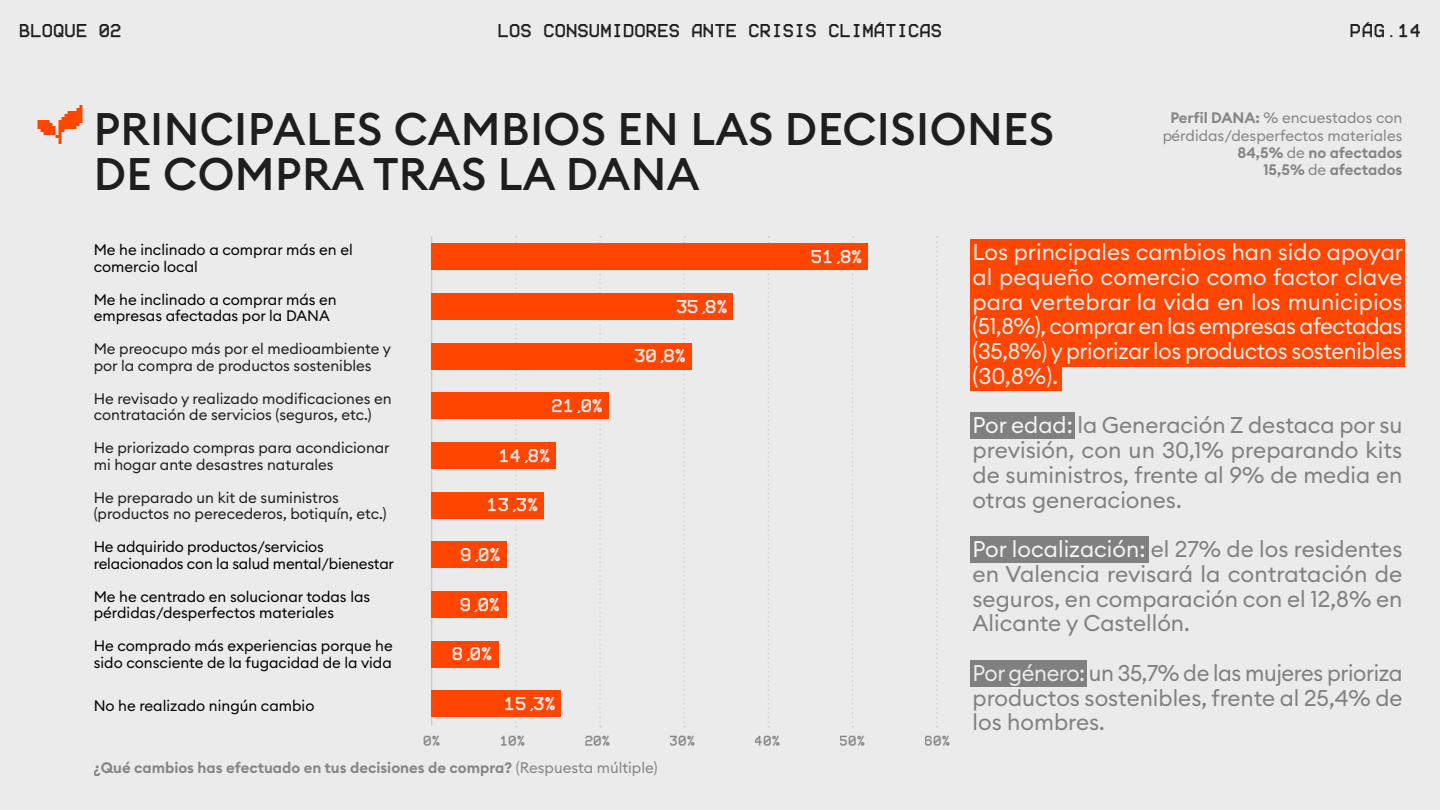
<style>
.page{position:relative;width:1440px;height:810px;background:#ebebeb}
.page>*{position:absolute;margin:0;border:0;box-sizing:border-box;transform-origin:0 0}
.t1{font:500 45px/45px "Euclid Circular B";letter-spacing:.01em;color:#1e1e1e}
.t2{font:22.5px/24.8px "Euclid Circular B";color:#808080;text-align:justify}
.t3{font:22.5px/24.8px "Euclid Circular B";letter-spacing:-.015em;color:#ebebeb;text-align:justify}
.t4{font:15px/16.5px "Euclid Circular B";color:#1e1e1e}
.t5{font:15px/16.5px "Euclid Circular B";color:#000}
.t6{font:600 15px "Euclid Circular B";color:#1e1e1e}
.t7{font:15px "Better VCRCJK";letter-spacing:.01em;color:#1e1e1e}
.t8{font:15px "Better VCRCJK";color:#ecebec}
.t9{font:11.25px "Better VCRCJK";letter-spacing:.01em;color:#1e1e1e}
.s1{font-weight:600}
.s2{font-weight:400}
.s3{color:#f5f5f5}
.s4{color:#ebebeb}
</style>
<div class="page">
<svg style="left:38px;top:105px;width:44px;height:39px"></svg>
<hr style="left:431px;top:236px;width:1px;height:489px;background:#ccc">
<svg style="left:936px;top:236px;width:2px;height:491px"></svg>
<svg style="left:852px;top:236px;width:2px;height:491px"></svg>
<svg style="left:768px;top:236px;width:1px;height:491px"></svg>
<svg style="left:683px;top:236px;width:2px;height:491px"></svg>
<svg style="left:599px;top:236px;width:2px;height:491px"></svg>
<svg style="left:515px;top:236px;width:2px;height:491px"></svg>
<div style="left:970px;top:364px;width:91px;height:27px;background:#ff4600"></div>
<div style="left:970px;top:239px;width:435px;height:127px;background:#ff4600"></div>
<div style="left:970px;top:413px;width:105px;height:26px;background:#808080"></div>
<div style="left:970px;top:536px;width:178px;height:27px;background:#808080"></div>
<div style="left:970px;top:660px;width:117px;height:26px;background:#808080"></div>
<div style="left:431px;top:244px;width:437px;height:26px;background:#ff4500"></div>
<div style="left:431px;top:293px;width:302px;height:27px;background:#ff4500"></div>
<div style="left:431px;top:343px;width:260px;height:26px;background:#ff4500"></div>
<div style="left:431px;top:542px;width:76px;height:26px;background:#ff4500"></div>
<div style="left:431px;top:591px;width:76px;height:27px;background:#ff4500"></div>
<div style="left:431px;top:492px;width:113px;height:26px;background:#ff4500"></div>
<div style="left:431px;top:393px;width:177px;height:26px;background:#ff4500"></div>
<div style="left:431px;top:442px;width:124px;height:27px;background:#ff4500"></div>
<div style="left:431px;top:691px;width:130px;height:26px;background:#ff4500"></div>
<div style="left:431px;top:641px;width:68px;height:26px;background:#ff4500"></div>
<p class="t7" style="left:19px;top:22px;width:104px">BLOQUE 02</p>
<p class="t7" style="left:498px;top:22px;width:446px">LOS CONSUMIDORES ANTE CRISIS CLIMÁTICAS</p>
<p class="t7" style="left:1350px;top:22px;width:73px">PÁG.14</p>
<h1 class="t1" style="left:94px;top:107px;width:962px">PRINCIPALES CAMBIOS EN LAS DECISIONES<br>DE COMPRA TRAS LA DANA</h1>
<p class="t4" style="left:1162px;top:109px;width:242px;line-height:17.2px;text-align:right"><span class="s1">Perfil DANA:</span> % encuestados con pérdidas/desperfectos materiales<br><span class="s1">84,5%</span> de <span class="s1">no afectados<br>15,5%</span> de <span class="s1">afectados</span></p>
<p class="t5" style="left:94px;top:242px;width:261px">Me he inclinado a comprar más en el comercio local</p>
<p class="t5" style="left:94px;top:291px;width:245px">Me he inclinado a comprar más en empresas afectadas por la DANA</p>
<p class="t4" style="left:94px;top:341px;width:299px">Me preocupo más por el medioambiente y por la compra de productos sostenibles</p>
<p class="t4" style="left:94px;top:390px;width:299px">He revisado y realizado modificaciones en contratación de servicios (seguros, etc.)</p>
<p class="t4" style="left:94px;top:440px;width:298px">He priorizado compras para acondicionar mi hogar ante desastres naturales</p>
<p class="t4" style="left:94px;top:489px;width:294px">He preparado un kit de suministros (productos no perecederos, botiquín, etc.)</p>
<p class="t5" style="left:94px;top:539px;width:302px">He adquirido productos/servicios relacionados con la salud mental/bienestar</p>
<p class="t5" style="left:94px;top:588px;width:278px">Me he centrado en solucionar todas las pérdidas/desperfectos materiales</p>
<p class="t5" style="left:94px;top:638px;width:301px">He comprado más experiencias porque he sido consciente de la fugacidad de la vida</p>
<p class="t5" style="left:94px;top:697px;width:222px">No he realizado ningún cambio</p>
<p class="t8" style="left:551px;top:397px;width:53px">21,0%</p>
<p class="t8" style="left:499px;top:447px;width:53px">14,8%</p>
<p class="t8" style="left:487px;top:496px;width:53px">13,3%</p>
<p class="t8" style="left:460px;top:546px;width:42px">9,0%</p>
<p class="t8" style="left:460px;top:596px;width:42px">9,0%</p>
<p class="t8" style="left:452px;top:645px;width:42px">8,0%</p>
<p class="t8" style="left:504px;top:695px;width:53px">15,3%</p>
<p class="t8" style="left:676px;top:298px;width:53px">35,8%</p>
<p class="t8" style="left:634px;top:347px;width:53px">30,8%</p>
<p class="t8" style="left:811px;top:248px;width:53px">51,8%</p>
<p class="t9" style="left:423px;top:734px;width:18px">0%</p>
<p class="t9" style="left:500px;top:734px;width:27px">10%</p>
<p class="t9" style="left:585px;top:734px;width:27px">20%</p>
<p class="t9" style="left:670px;top:734px;width:27px">30%</p>
<p class="t9" style="left:755px;top:734px;width:27px">40%</p>
<p class="t9" style="left:840px;top:734px;width:27px">50%</p>
<p class="t9" style="left:925px;top:734px;width:27px">60%</p>
<p class="t6" style="left:94px;top:758px;width:565px">¿Qué cambios has efectuado en tus decisiones de compra? <span class="s2">(Respuesta múltiple)</span></p>
<h2 class="t3" style="left:973px;top:240px;width:432px">Los principales cambios han sido apoyar al pequeño comercio como factor clave para vertebrar la vida en los municipios (51,8%), comprar en las empresas afectadas (35,8%) y priorizar los productos sostenibles (30,8%).</h2>
<h2 class="t2" style="left:973px;top:413px;width:432px"><span class="s3">Por edad:</span> la Generación Z destaca por su previsión, con un 30,1% preparando kits de suministros, frente al 9% de media en otras generaciones.</h2>
<h2 class="t2" style="left:973px;top:537px;width:432px"><span class="s3">Por localización:</span> el 27% de los residentes en Valencia revisará la contratación de seguros, en comparación con el 12,8% en Alicante y Castellón.</h2>
<h2 class="t2" style="left:973px;top:660px;width:432px"><span class="s4">Por género:</span> un 35,7% de las mujeres prioriza productos sostenibles, frente al 25,4% de los hombres.</h2>
</div>
